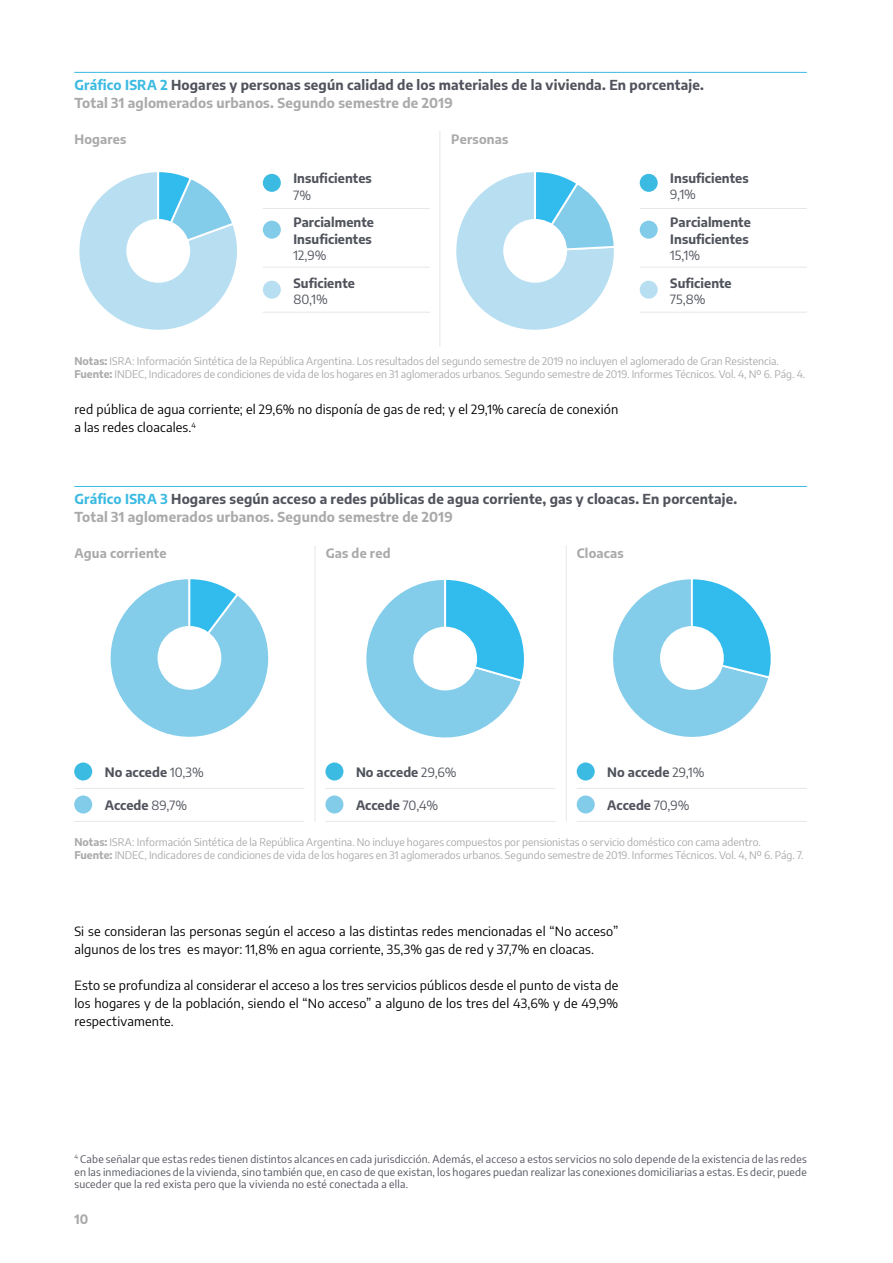
<style>
.page{position:relative;width:893px;height:1263px;background:#fff}
.page>*{position:absolute;margin:0;border:0;box-sizing:border-box;transform-origin:0 0}
.t1{font:700 13.5px/18px "Encode Sans";letter-spacing:.015em;color:#50535c}
.t2{font:12.75px/18px "Encode Sans";letter-spacing:.015em;color:#000}
.t3{font:700 12.75px/16.5px "Encode Sans";letter-spacing:.005em;color:#50535c}
.t4{font:700 12.75px "Encode Sans";letter-spacing:.015em;color:#aaaaab}
.t5{font:12.75px "Encode Sans";color:#50535c}
.t6{font:10.5px/12.6px "Encode Sans";color:#aaaaab}
.t7{font:10.5px/12.6px "Encode Sans";letter-spacing:.02em;color:#50535c;text-align:justify}
.s1{color:#3bbae2}
.s2{color:#aaaaab}
.s3{font-weight:700}
.s4{font-weight:400}
</style>
<div class="page">
<svg style="left:79px;top:172px;width:158px;height:158px"></svg>
<div style="left:126px;top:219px;width:64px;height:64px;background:#fff;border-radius:50%"></div>
<svg style="left:110px;top:579px;width:159px;height:158px"></svg>
<div style="left:158px;top:626px;width:63px;height:64px;background:#fff;border-radius:50%"></div>
<svg style="left:366px;top:579px;width:158px;height:159px"></svg>
<div style="left:413px;top:627px;width:64px;height:63px;background:#fff;border-radius:50%"></div>
<svg style="left:613px;top:579px;width:158px;height:158px"></svg>
<div style="left:660px;top:626px;width:64px;height:64px;background:#fff;border-radius:50%"></div>
<svg style="left:456px;top:172px;width:158px;height:158px"></svg>
<div style="left:503px;top:219px;width:64px;height:64px;background:#fff;border-radius:50%"></div>
<hr style="left:439px;top:131px;width:1px;height:216px;background:#e7e7e7">
<hr style="left:315px;top:546px;width:1px;height:276px;background:#e7e7e7">
<hr style="left:566px;top:546px;width:1px;height:276px;background:#e7e7e7">
<div style="left:263px;top:174px;width:18px;height:18px;background:#3bbae2;border-radius:50%"></div>
<div style="left:74px;top:762px;width:18px;height:18px;background:#3bbae2;border-radius:50%"></div>
<div style="left:325px;top:762px;width:18px;height:18px;background:#3bbae2;border-radius:50%"></div>
<div style="left:577px;top:762px;width:18px;height:18px;background:#3bbae2;border-radius:50%"></div>
<div style="left:74px;top:795px;width:18px;height:18px;background:#82cbe9;border-radius:50%"></div>
<div style="left:325px;top:795px;width:18px;height:18px;background:#82cbe9;border-radius:50%"></div>
<div style="left:577px;top:795px;width:18px;height:18px;background:#82cbe9;border-radius:50%"></div>
<div style="left:640px;top:174px;width:18px;height:18px;background:#3bbae2;border-radius:50%"></div>
<div style="left:263px;top:221px;width:18px;height:18px;background:#82cbe9;border-radius:50%"></div>
<div style="left:640px;top:221px;width:18px;height:18px;background:#82cbe9;border-radius:50%"></div>
<div style="left:263px;top:281px;width:18px;height:18px;background:#b8dff1;border-radius:50%"></div>
<div style="left:640px;top:281px;width:18px;height:18px;background:#b8dff1;border-radius:50%"></div>
<hr style="left:263px;top:208px;width:167px;height:1px;background:#e7e7e7">
<hr style="left:74px;top:788px;width:230px;height:1px;background:#e7e7e7">
<hr style="left:325px;top:788px;width:231px;height:1px;background:#e7e7e7">
<hr style="left:577px;top:788px;width:230px;height:1px;background:#e7e7e7">
<hr style="left:74px;top:821px;width:230px;height:1px;background:#e7e7e7">
<hr style="left:325px;top:821px;width:231px;height:1px;background:#e7e7e7">
<hr style="left:577px;top:821px;width:230px;height:1px;background:#e7e7e7">
<hr style="left:640px;top:208px;width:167px;height:1px;background:#e7e7e7">
<hr style="left:263px;top:267px;width:167px;height:1px;background:#e7e7e7">
<hr style="left:640px;top:267px;width:167px;height:1px;background:#e7e7e7">
<hr style="left:263px;top:312px;width:167px;height:1px;background:#e7e7e7">
<hr style="left:640px;top:312px;width:167px;height:1px;background:#e7e7e7">
<hr style="left:74px;top:72px;width:733px;height:1px;background:#3bbae2">
<hr style="left:74px;top:486px;width:733px;height:1px;background:#3bbae2">
<p class="t1" style="left:74px;top:75px;width:631px"><span class="s1">Gráfico ISRA 2</span> Hogares y personas según calidad de los materiales de la vivienda. En porcentaje.<br><span class="s2">Total 31 aglomerados urbanos. Segundo semestre de 2019</span></p>
<p class="t4" style="left:74px;top:130px;width:54px">Hogares</p>
<p class="t4" style="left:451px;top:130px;width:59px">Personas</p>
<p class="t3" style="left:293px;top:169px;width:80px">Insuficientes</p>
<p class="t5" style="left:293px;top:186px;width:19px">7%</p>
<p class="t3" style="left:670px;top:169px;width:80px">Insuficientes</p>
<p class="t5" style="left:670px;top:186px;width:27px">9,1%</p>
<p class="t3" style="left:293px;top:213px;width:82px">Parcialmente<br>Insuficientes</p>
<p class="t5" style="left:293px;top:246px;width:35px">12,9%</p>
<p class="t3" style="left:670px;top:213px;width:82px">Parcialmente<br>Insuficientes</p>
<p class="t5" style="left:670px;top:246px;width:31px">15,1%</p>
<p class="t3" style="left:293px;top:274px;width:63px">Suficiente</p>
<p class="t5" style="left:293px;top:291px;width:36px">80,1%</p>
<p class="t3" style="left:670px;top:274px;width:63px">Suficiente</p>
<p class="t5" style="left:670px;top:291px;width:37px">75,8%</p>
<p class="t6" style="left:74px;top:354px;width:732px"><span class="s3">Notas:</span> ISRA: Información Sintética de la República Argentina. Los resultados del segundo semestre de 2019 no incluyen el aglomerado de Gran Resistencia.<br><span class="s3">Fuente:</span> INDEC, Indicadores de condiciones de vida de los hogares en 31 aglomerados urbanos. Segundo semestre de 2019. Informes Técnicos. Vol. 4, Nº 6. Pág. 4.</p>
<p class="t2" style="left:74px;top:400px;width:545px">red pública de agua corriente; el 29,6% no disponía de gas de red; y el 29,1% carecía de conexión a las redes cloacales.<sup>4</sup></p>
<p class="t1" style="left:74px;top:489px;width:664px"><span class="s1">Gráfico ISRA 3</span> Hogares según acceso a redes públicas de agua corriente, gas y cloacas. En porcentaje.<br><span class="s2">Total 31 aglomerados urbanos. Segundo semestre de 2019</span></p>
<p class="t4" style="left:74px;top:544px;width:94px">Agua corriente</p>
<p class="t4" style="left:326px;top:544px;width:66px">Gas de red</p>
<p class="t4" style="left:577px;top:544px;width:48px">Cloacas</p>
<p class="t3" style="left:105px;top:763px;width:101px">No accede <span class="s4">10,3%</span></p>
<p class="t3" style="left:356px;top:763px;width:102px">No accede <span class="s4">29,6%</span></p>
<p class="t3" style="left:607px;top:763px;width:99px">No accede <span class="s4">29,1%</span></p>
<p class="t3" style="left:105px;top:796px;width:84px">Accede <span class="s4">89,7%</span></p>
<p class="t3" style="left:356px;top:796px;width:84px">Accede <span class="s4">70,4%</span></p>
<p class="t3" style="left:607px;top:796px;width:84px">Accede <span class="s4">70,9%</span></p>
<p class="t6" style="left:74px;top:835px;width:731px"><span class="s3">Notas:</span> ISRA: Información Sintética de la República Argentina. No incluye hogares compuestos por pensionistas o servicio doméstico con cama adentro.<br><span class="s3">Fuente:</span> INDEC, Indicadores de condiciones de vida de los hogares en 31 aglomerados urbanos. Segundo semestre de 2019. Informes Técnicos. Vol. 4, Nº 6. Pág. 7.</p>
<p class="t2" style="left:74px;top:922px;width:545px">Si se consideran las personas según el acceso a las distintas redes mencionadas el “No acceso” algunos de los tres es mayor: 11,8% en agua corriente, 35,3% gas de red y 37,7% en cloacas.</p>
<p class="t2" style="left:74px;top:976px;width:545px;text-align:justify">Esto se profundiza al considerar el acceso a los tres servicios públicos desde el punto de vista de los hogares y de la población, siendo el “No acceso” a alguno de los tres del 43,6% y de 49,9% respectivamente.</p>
<p class="t7" style="left:74px;top:1152px;width:734px"><sup>4</sup> Cabe señalar que estas redes tienen distintos alcances en cada jurisdicción. Además, el acceso a estos servicios no solo depende de la existencia de las redes en las inmediaciones de la vivienda, sino también que, en caso de que existan, los hogares puedan realizar las conexiones domiciliarias a estas. Es decir, puede suceder que la red exista pero que la vivienda no esté conectada a ella.</p>
<p class="t4" style="left:74px;top:1210px;width:16px">10</p>
</div>
